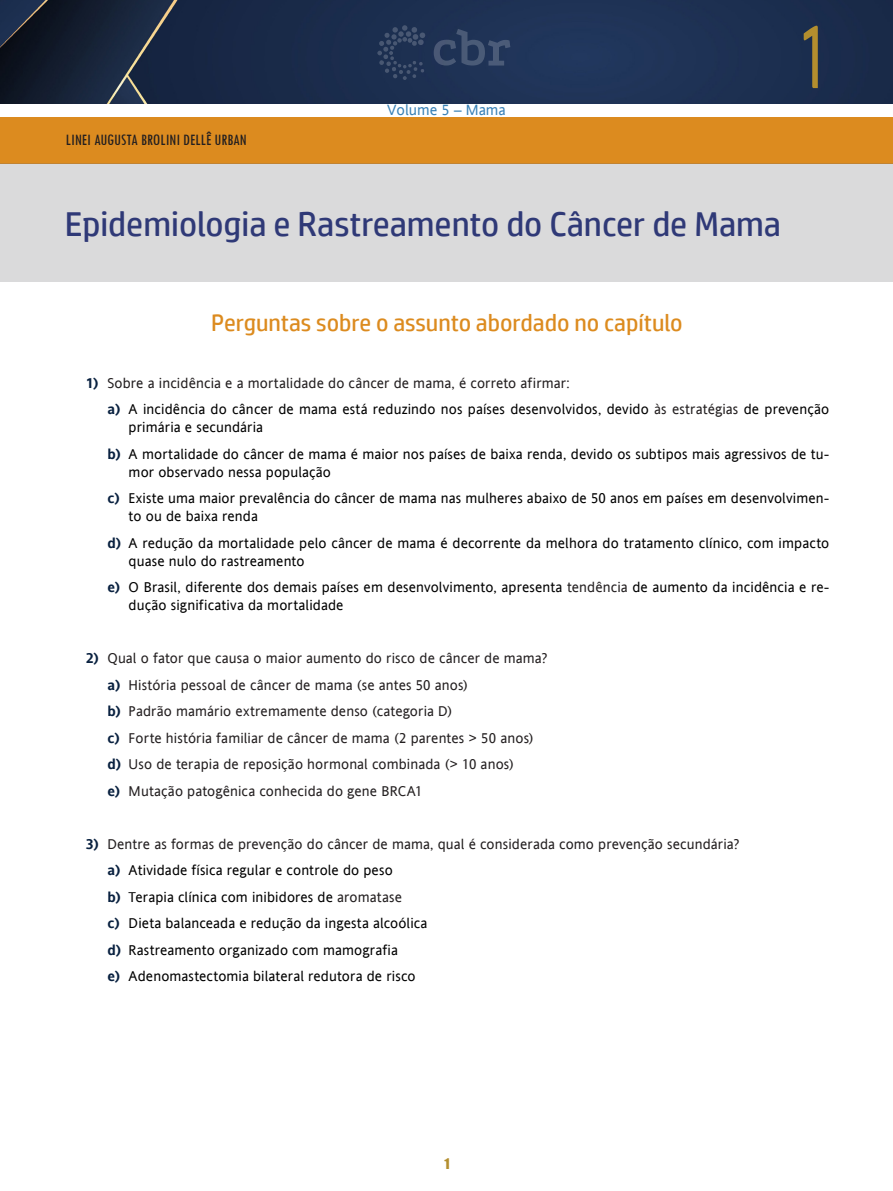
<style>
.page{position:relative;width:893px;height:1191px;background:#fff}
.page>*{position:absolute;margin:0;border:0;box-sizing:border-box;transform-origin:0 0}
.numero_capitulo{font:90px "HP Simplified";color:#b38e2e;scale:.6 1}
.titulo_capitulo{font:34.5px "HP Simplified";color:#2f3977}
.Peso_02{font:23.7px "HP Simplified";color:#dc8b1f}
.autores{font:condensed 16.5px "Tw Cen";color:#231f20}
.t1{font:15px "Andale Sansfor VST";color:#3981b6}
.t2{font:14.25px/18px "Andale Sansfor VST";letter-spacing:.01em;color:#000}
.t3{font:14.25px "Andale Sansfor VST";letter-spacing:.01em;color:#231f20}
.t4{font:13.5px "Impact";color:#b38e2e}
.s1{font-weight:700;color:#092140}
.s2{color:#231f20}
</style>
<div class="page">
<img style="left:0;top:0;width:893px;height:103px">
<div style="left:0;top:117px;width:893px;height:46px;background:#dc8b1f"></div>
<div style="left:0;top:163px;width:893px;height:119px;background:#dadadb"></div>
<svg style="left:434px;top:29px;width:76px;height:37px;background:#2e4061"></svg>
<svg style="left:377px;top:25px;width:48px;height:55px;background:#263858"></svg>
<p class="autores" style="left:66px;top:129px;width:182px">LINEI AUGUSTA BROLINI DELLÊ URBAN</p>
<p class="t1" style="left:387px;top:100px;width:120px">Volume 5 – Mama</p>
<p class="numero_capitulo" style="left:799px;top:5px;width:50px">1</p>
<p class="titulo_capitulo" style="left:65px;top:204px;width:718px">Epidemiologia e Rastreamento do Câncer de Mama</p>
<p class="Peso_02" style="left:211px;top:309px;width:473px">Perguntas sobre o assunto abordado no capítulo</p>
<p class="t3" style="left:86px;top:373px;width:485px"><span class="s1">1)</span> Sobre a incidência e a mortalidade do câncer de mama, é correto afirmar:</p>
<p class="t2" style="left:129px;top:400px;width:702px;text-indent:-21px"><span class="s1">a)</span> A incidência do câncer de mama está reduzindo nos países desenvolvidos, devido <span class="s2">às estratégias</span> de prevenção primária e secundária</p>
<p class="t2" style="left:129px;top:444px;width:702px;text-indent:-21px"><span class="s1">b)</span> A mortalidade do câncer de mama é maior nos países de baixa renda, devido os subtipos mais agressivos de tu&shy;mor observado nessa população</p>
<p class="t2" style="left:129px;top:489px;width:702px;text-indent:-21px"><span class="s1">c)</span> Existe uma maior prevalência do câncer de mama nas mulheres abaixo de 50 anos em países em desenvolvimen&shy;to ou de baixa renda</p>
<p class="t2" style="left:129px;top:533px;width:702px;text-indent:-21px"><span class="s1">d)</span> A redução da mortalidade pelo câncer de mama é decorrente da melhora do tratamento clínico, com impacto quase nulo do rastreamento</p>
<p class="t2" style="left:129px;top:578px;width:702px;text-indent:-21px"><span class="s1">e)</span> O Brasil, diferente dos demais países em desenvolvimento, apresenta <span class="s2">tendência</span> de aumento da incidência e re&shy;dução significativa da mortalidade</p>
<p class="t3" style="left:86px;top:648px;width:463px"><span class="s1">2)</span> Qual o fator que causa o maior aumento do risco de câncer de mama?</p>
<p class="t3" style="left:107px;top:675px;width:362px"><span class="s1">a)</span> História pessoal de câncer de mama (se antes 50 anos)</p>
<p class="t3" style="left:107px;top:701px;width:347px"><span class="s1">b)</span> Padrão mamário extremamente denso (categoria D)</p>
<p class="t3" style="left:107px;top:728px;width:428px"><span class="s1">c)</span> Forte história familiar de câncer de mama (2 parentes &gt; 50 anos)</p>
<p class="t3" style="left:107px;top:754px;width:408px"><span class="s1">d)</span> Uso de terapia de reposição hormonal combinada (&gt; 10 anos)</p>
<p class="t3" style="left:107px;top:781px;width:317px"><span class="s1">e)</span> Mutação patogênica conhecida do gene BRCA1</p>
<p class="t3" style="left:86px;top:834px;width:655px"><span class="s1">3)</span> Dentre as formas de prevenção do câncer de mama, qual é considerada como prevenção secundária?</p>
<p class="t2" style="left:107px;top:861px;width:287px"><span class="s1">a)</span> Atividade física regular e controle do peso</p>
<p class="t2" style="left:107px;top:887px;width:296px"><span class="s1">b)</span> Terapia clínica com inibidores de <span class="s2">aromatase</span></p>
<p class="t2" style="left:107px;top:914px;width:322px"><span class="s1">c)</span> Dieta balanceada e redução da ingesta alcoólica</p>
<p class="t2" style="left:107px;top:940px;width:292px"><span class="s1">d)</span> Rastreamento organizado com mamografia</p>
<p class="t2" style="left:107px;top:967px;width:310px"><span class="s1">e)</span> Adenomastectomia bilateral redutora de risco</p>
<p class="t4" style="left:444px;top:1153px;width:7px">1</p>
</div>
